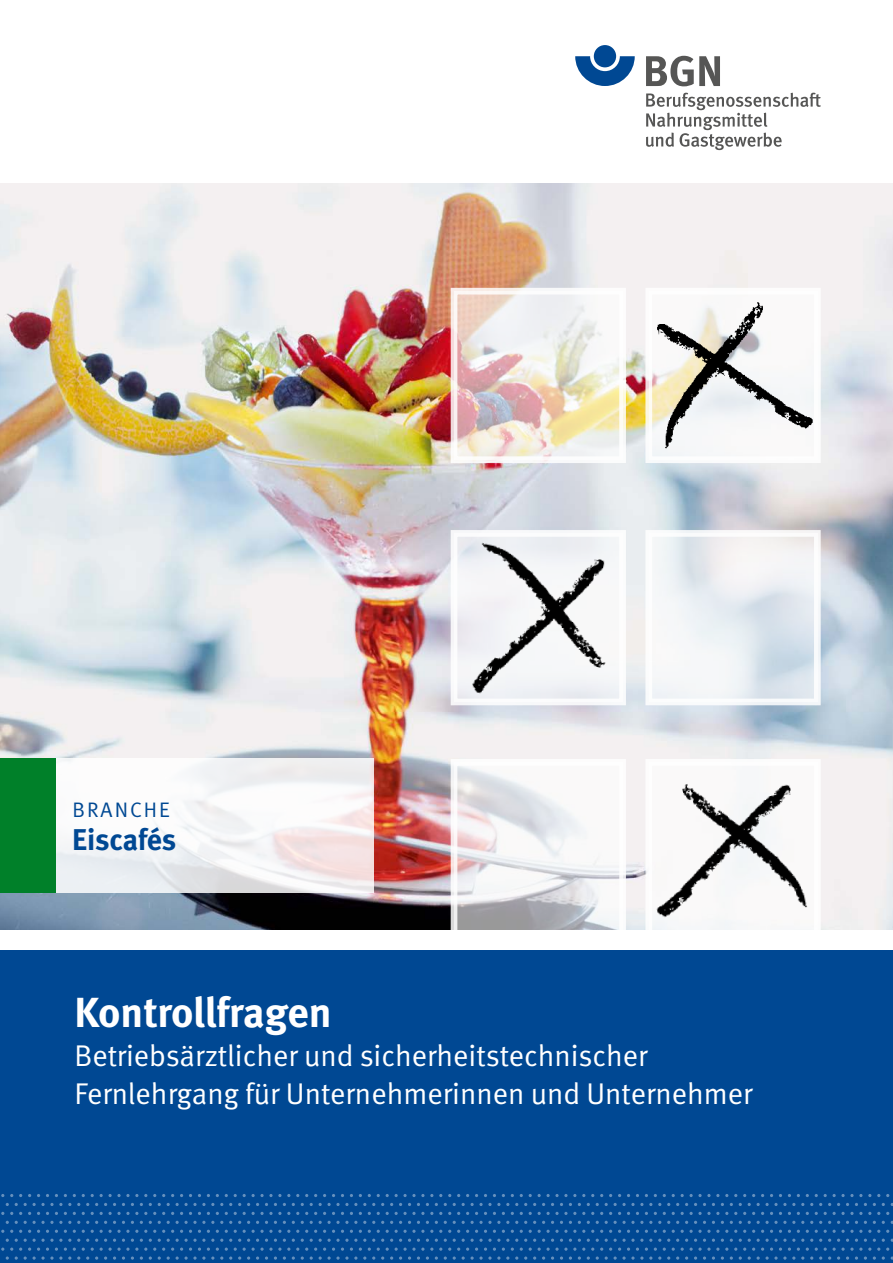
<style>
.page{position:relative;width:893px;height:1263px;background:#fff}
.page>*{position:absolute;margin:0;border:0;box-sizing:border-box;transform-origin:0 0}
._01_Überschriften_B_-_Überschrift_schwarz{font:700 42px "DGUV Meta";letter-spacing:-.005em;color:#fff}
._01_Überschriften_B_-_Unter-Überschrift_s{font:30px/38.4px "DGUV Meta";color:#fff}
._01_Überschriften_D_-_Überschrift_schwarz{font:700 30px "DGUV Meta";letter-spacing:-.005em;color:#004893}
._01_Überschriften_D_-_Überschrift_schwarz-2{font:21px "DGUV Meta";letter-spacing:.1em;color:#004893}
</style>
<div class="page">
<img style="left:1px;top:183px;width:892px;height:747px">
<svg style="left:653px;top:538px;width:160px;height:159px;fill:#eef1f3"></svg>
<div style="left:645px;top:530px;width:176px;height:175px;border:7px solid #fff"></div>
<svg style="left:459px;top:767px;width:159px;height:163px"></svg>
<div style="left:451px;top:759px;width:175px;height:187px;border:7px solid #fff"></div>
<div style="left:0;top:950px;width:893px;height:313px;background:#004893"></div>
<svg style="left:243px;top:1194px;width:38px;height:3px"></svg>
<svg style="left:386px;top:1194px;width:47px;height:3px"></svg>
<svg style="left:538px;top:1194px;width:38px;height:3px"></svg>
<svg style="left:681px;top:1194px;width:38px;height:3px"></svg>
<svg style="left:824px;top:1194px;width:38px;height:3px"></svg>
<svg style="left:243px;top:1212px;width:38px;height:3px"></svg>
<svg style="left:386px;top:1212px;width:47px;height:3px"></svg>
<svg style="left:538px;top:1212px;width:38px;height:3px"></svg>
<svg style="left:681px;top:1212px;width:38px;height:3px"></svg>
<svg style="left:824px;top:1212px;width:38px;height:3px"></svg>
<svg style="left:176px;top:1203px;width:38px;height:3px"></svg>
<svg style="left:319px;top:1203px;width:38px;height:3px"></svg>
<svg style="left:462px;top:1203px;width:38px;height:3px"></svg>
<svg style="left:605px;top:1203px;width:38px;height:3px"></svg>
<svg style="left:748px;top:1203px;width:38px;height:3px"></svg>
<svg style="left:176px;top:1221px;width:38px;height:3px"></svg>
<svg style="left:319px;top:1221px;width:38px;height:3px"></svg>
<svg style="left:462px;top:1221px;width:38px;height:3px"></svg>
<svg style="left:605px;top:1221px;width:38px;height:3px"></svg>
<svg style="left:748px;top:1221px;width:38px;height:3px"></svg>
<svg style="left:171px;top:1230px;width:186px;height:30px"></svg>
<svg style="left:359px;top:1230px;width:173px;height:30px"></svg>
<svg style="left:533px;top:1230px;width:343px;height:30px"></svg>
<svg style="left:877px;top:1230px;width:16px;height:30px"></svg>
<svg style="left:100px;top:1194px;width:38px;height:3px"></svg>
<svg style="left:100px;top:1212px;width:38px;height:3px"></svg>
<svg style="left:33px;top:1203px;width:38px;height:3px"></svg>
<svg style="left:33px;top:1221px;width:38px;height:3px"></svg>
<svg style="left:1px;top:1230px;width:169px;height:30px"></svg>
<svg style="left:575px;top:56px;width:60px;height:30px"></svg>
<div style="left:594px;top:45px;width:22px;height:22px;background:#004893;border-radius:50%"></div>
<svg style="left:646px;top:56px;width:74px;height:30px"></svg>
<svg style="left:646px;top:93px;width:175px;height:57px"></svg>
<svg style="left:55px;top:758px;width:319px;height:135px;fill:#f6f5f7"></svg>
<div style="left:0;top:758px;width:55px;height:135px;background:#008029"></div>
<div style="left:649px;top:291px;width:168px;height:169px;background:#fff"></div>
<svg style="left:459px;top:296px;width:159px;height:159px"></svg>
<div style="left:451px;top:288px;width:175px;height:175px;border:7px solid #fff"></div>
<img style="left:652px;top:302px;width:162px;height:149px">
<img style="left:629px;top:758px;width:192px;height:172px">
<img style="left:448px;top:528px;width:181px;height:192px">
<h1 class="_01_Überschriften_D_-_Überschrift_schwarz-2" style="left:72px;top:798px;width:99px">BRANCHE</h1>
<h1 class="_01_Überschriften_D_-_Überschrift_schwarz" style="left:72px;top:822px;width:106px">Eiscafés</h1>
<h1 class="_01_Überschriften_B_-_Überschrift_schwarz" style="left:74px;top:988px;width:259px">Kontrollfragen</h1>
<h1 class="_01_Überschriften_B_-_Unter-Überschrift_s" style="left:74px;top:1037px;width:680px">Betriebsärztlicher und sicherheitstechnischer<br>Fernlehrgang für Unternehmerinnen und Unternehmer</h1>
</div>
